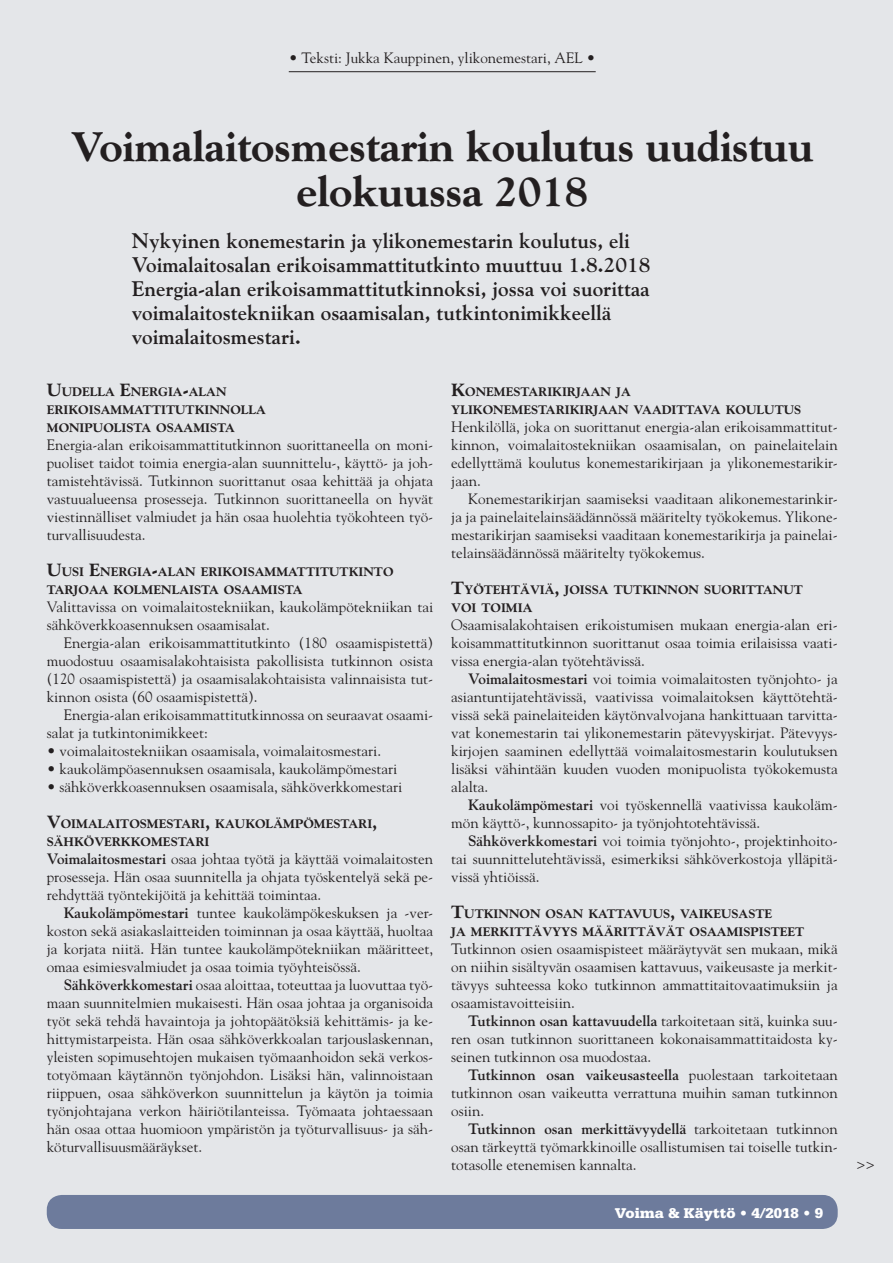
<style>
.page{position:relative;width:893px;height:1263px;background:#e4e6e9}
.page>*{position:absolute;margin:0;border:0;box-sizing:border-box;transform-origin:0 0}
.t1{font:800 42px/45px "Goudy";color:#231f20;text-align:center}
.t2{font:700 21px/24px "Goudy";color:#231f20}
.t3{font:15px/18px "Goudy";color:#231f20;text-align:justify}
.t4{font:900 15px "Serifa";color:#fff}
.t5{font:800 12.6px/18px "Goudy";color:#231f20}
.s1{font-size:18px}
.s2{font-weight:700}
</style>
<div class="page">
<hr style="left:289px;top:71px;width:307px;height:1px;background:#231f20">
<div style="left:47px;top:1195px;width:791px;height:34px;background:#6d7b9c;border-radius:15px"></div>
<p class="t3" style="left:289px;top:48px;width:308px">• Teksti: Jukka Kauppinen, ylikonemestari, AEL •</p>
<h1 class="t1" style="left:71px;top:125px;width:744px">Voimalaitosmestarin koulutus uudistuu elokuussa 2018</h1>
<p class="t2" style="left:132px;top:229px;width:520px">Nykyinen konemestarin ja ylikonemestarin koulutus, eli Voimalaitosalan erikoisammattitutkinto muuttuu 1.8.2018<br>Energia-alan erikoisammattitutkinnoksi, jossa voi suorittaa voimalaitostekniikan osaamisalan, tutkintonimikkeellä voimalaitosmestari.</p>
<p class="t5" style="left:47px;top:383px;width:221px"><span class="s1">U</span>UDELLA <span class="s1">E</span>NERGIA<span class="s1">-</span>ALAN<br>ERIKOISAMMATTITUTKINNOLLA<br>MONIPUOLISTA OSAAMISTA</p>
<p class="t3" style="left:47px;top:435px;width:388px">Energia-alan erikoisammattitutkinnon suorittaneella on moni&shy;puoliset taidot toimia energia-alan suunnittelu-, käyttö- ja joh&shy;tamistehtävissä. Tutkinnon suorittanut osaa kehittää ja ohjata vastuualueensa prosesseja. Tutkinnon suorittaneella on hyvät viestinnälliset valmiudet ja hän osaa huolehtia työkohteen työ&shy;turvallisuudesta.</p>
<p class="t5" style="left:47px;top:563px;width:348px"><span class="s1">U</span>USI <span class="s1">E</span>NERGIA<span class="s1">-</span>ALAN ERIKOISAMMATTITUTKINTO<br>TARJOAA KOLMENLAISTA OSAAMISTA</p>
<p class="t3" style="left:47px;top:597px;width:388px">Valittavissa on voimalaitostekniikan, kaukolämpötekniikan tai sähköverkkoasennuksen osaamisalat.</p>
<p class="t3" style="left:47px;top:633px;width:388px;text-indent:17px">Energia-alan erikoisammattitutkinto (180 osaamispistettä) muodostuu osaamisalakohtaisista pakollisista tutkinnon osista (120 osaamispistettä) ja osaamisalakohtaisista valinnaisista tut&shy;kinnon osista (60 osaamispistettä).</p>
<p class="t3" style="left:47px;top:705px;width:388px;text-indent:17px">Energia-alan erikoisammattitutkinnossa on seuraavat osaami&shy;salat ja tutkintonimikkeet:</p>
<p class="t3" style="left:47px;top:741px;width:336px">• voimalaitostekniikan osaamisala, voimalaitosmestari.</p>
<p class="t3" style="left:47px;top:759px;width:352px">• kaukolämpöasennuksen osaamisala, kaukolämpömestari</p>
<p class="t3" style="left:47px;top:777px;width:357px">• sähköverkkoasennuksen osaamisala, sähköverkkomestari</p>
<p class="t5" style="left:47px;top:815px;width:332px"><span class="s1">V</span>OIMALAITOSMESTARI<span class="s1">,</span> KAUKOLÄMPÖMESTARI<span class="s1">,<br></span>SÄHKÖVERKKOMESTARI</p>
<p class="t3" style="left:47px;top:849px;width:388px"><span class="s2">Voimalaitosmestari</span> osaa johtaa työtä ja käyttää voimalaitosten prosesseja. Hän osaa suunnitella ja ohjata työskentelyä sekä pe&shy;rehdyttää työntekijöitä ja kehittää toimintaa.</p>
<p class="t3" style="left:47px;top:903px;width:388px;text-indent:17px"><span class="s2">Kaukolämpömestari</span> tuntee kaukolämpökeskuksen ja -ver&shy;koston sekä asiakaslaitteiden toiminnan ja osaa käyttää, huoltaa ja korjata niitä. Hän tuntee kaukolämpötekniikan määritteet, omaa esimiesvalmiudet ja osaa toimia työyhteisössä.</p>
<p class="t3" style="left:47px;top:975px;width:388px;text-indent:17px"><span class="s2">Sähköverkkomestari</span> osaa aloittaa, toteuttaa ja luovuttaa työ&shy;maan suunnitelmien mukaisesti. Hän osaa johtaa ja organisoida työt sekä tehdä havaintoja ja johtopäätöksiä kehittämis- ja ke&shy;hittymistarpeista. Hän osaa sähköverkkoalan tarjouslaskennan, yleisten sopimusehtojen mukaisen työmaanhoidon sekä verkos&shy;totyömaan käytännön työnjohdon. Lisäksi hän, valinnoistaan riippuen, osaa sähköverkon suunnittelun ja käytön ja toimia työnjohtajana verkon häiriötilanteissa. Työmaata johtaessaan hän osaa ottaa huomioon ympäristön ja työturvallisuus- ja säh&shy;köturvallisuusmääräykset.</p>
<p class="t5" style="left:451px;top:383px;width:352px"><span class="s1">K</span>ONEMESTARIKIRJAAN JA<br>YLIKONEMESTARIKIRJAAN VAADITTAVA KOULUTUS</p>
<p class="t3" style="left:451px;top:417px;width:388px">Henkilöllä, joka on suorittanut energia-alan erikoisammattitut&shy;kinnon, voimalaitostekniikan osaamisalan, on painelaitelain edellyttämä koulutus konemestarikirjaan ja ylikonemestarikir&shy;jaan.</p>
<p class="t3" style="left:451px;top:489px;width:388px;text-indent:17px">Konemestarikirjan saamiseksi vaaditaan alikonemestarinkir&shy;ja ja painelaitelainsäädännössä määritelty työkokemus. Ylikone&shy;mestarikirjan saamiseksi vaaditaan konemestarikirja ja painelai&shy;telainsäädännössä määritelty työkokemus.</p>
<p class="t5" style="left:451px;top:581px;width:353px"><span class="s1">T</span>YÖTEHTÄVIÄ<span class="s1">,</span> JOISSA TUTKINNON SUORITTANUT<br>VOI TOIMIA</p>
<p class="t3" style="left:451px;top:615px;width:388px">Osaamisalakohtaisen erikoistumisen mukaan energia-alan eri&shy;koisammattitutkinnon suorittanut osaa toimia erilaisissa vaati&shy;vissa energia-alan työtehtävissä.</p>
<p class="t3" style="left:451px;top:669px;width:388px;text-indent:17px"><span class="s2">Voimalaitosmestari</span> voi toimia voimalaitosten työnjohto- ja asiantuntijatehtävissä, vaativissa voimalaitoksen käyttötehtä&shy;vissä sekä painelaiteiden käytönvalvojana hankittuaan tarvitta&shy;vat konemestarin tai ylikonemestarin pätevyyskirjat. Pätevyys&shy;kirjojen saaminen edellyttää voimalaitosmestarin koulutuksen lisäksi vähintään kuuden vuoden monipuolista työkokemusta alalta.</p>
<p class="t3" style="left:451px;top:795px;width:388px;text-indent:17px"><span class="s2">Kaukolämpömestari</span> voi työskennellä vaativissa kaukoläm&shy;mön käyttö-, kunnossapito- ja työnjohtotehtävissä.</p>
<p class="t3" style="left:451px;top:831px;width:388px;text-indent:17px"><span class="s2">Sähköverkkomestari</span> voi toimia työnjohto-, projektinhoito&shy;tai suunnittelutehtävissä, esimerkiksi sähköverkostoja ylläpitä&shy;vissä yhtiöissä.</p>
<p class="t5" style="left:451px;top:905px;width:355px"><span class="s1">T</span>UTKINNON OSAN KATTAVUUS<span class="s1">,</span> VAIKEUSASTE<br>JA MERKITTÄVYYS MÄÄRITTÄVÄT OSAAMISPISTEET</p>
<p class="t3" style="left:451px;top:939px;width:388px">Tutkinnon osien osaamispisteet määräytyvät sen mukaan, mikä on niihin sisältyvän osaamisen kattavuus, vaikeusaste ja merkit&shy;tävyys suhteessa koko tutkinnon ammattitaitovaatimuksiin ja osaamistavoitteisiin.</p>
<p class="t3" style="left:451px;top:1011px;width:388px;text-indent:17px"><span class="s2">Tutkinnon osan kattavuudella</span> tarkoitetaan sitä, kuinka suu&shy;ren osan tutkinnon suorittaneen kokonaisammattitaidosta ky&shy;seinen tutkinnon osa muodostaa.</p>
<p class="t3" style="left:451px;top:1065px;width:388px;text-indent:17px"><span class="s2">Tutkinnon osan vaikeusasteella</span> puolestaan tarkoitetaan tutkinnon osan vaikeutta verrattuna muihin saman tutkinnon osiin.</p>
<p class="t3" style="left:451px;top:1119px;width:388px;text-indent:17px"><span class="s2">Tutkinnon osan merkittävyydellä</span> tarkoitetaan tutkinnon osan tärkeyttä työmarkkinoille osallistumisen tai toiselle tutkin&shy;totasolle etenemisen kannalta.</p>
<p class="t4" style="left:615px;top:1204px;width:210px">Voima &amp; Käyttö • 4/2018 • 9</p>
<p class="t3" style="left:856px;top:1155px;width:20px">&gt;&gt;</p>
</div>
